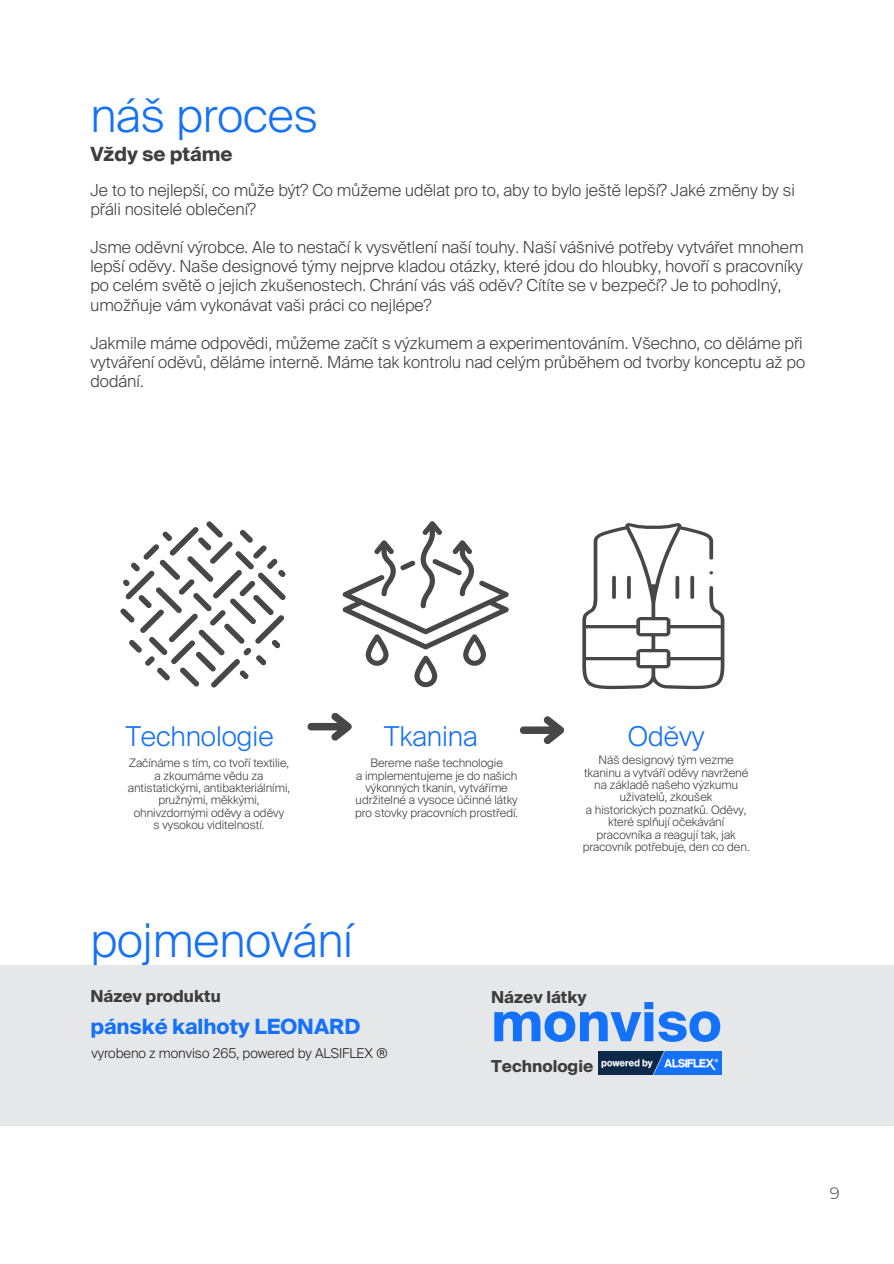
<style>
.page{position:relative;width:894px;height:1264px;background:#fff}
.page>*{position:absolute;margin:0;border:0;box-sizing:border-box;transform-origin:0 0}
.t1{font:700 54px "Suisse Intl";color:#1471f9}
.t2{font:300 46.5px "Suisse Intl";color:#1471f9}
.t3{font:300 27.3px "Suisse Intl";color:#1471f9}
.t4{font:700 21px "Suisse Intl";color:#1471f9}
.t5{font:700 19.5px "Suisse Intl";color:#3f3e3f}
.t6{font:300 16.5px/19.2px "Suisse Intl";color:#3f3e3f}
.t7{font:700 16.5px "Suisse Intl";color:#3f3e3f}
.t8{font:300 16.5px "Montserrat";color:#3f3e3f}
.t9{font:300 13.5px "Suisse Intl";color:#231f20}
.t10{font:300 11.7px/12.3px "Suisse Intl";color:#3f3e3f;text-align:center}
</style>
<div class="page">
<svg style="left:120px;top:521px;width:166px;height:166px"></svg>
<svg style="left:307px;top:713px;width:44px;height:27px"></svg>
<svg style="left:342px;top:521px;width:166px;height:166px"></svg>
<svg style="left:519px;top:716px;width:45px;height:28px"></svg>
<div style="left:0;top:965px;width:893px;height:160px;background:#e6e7e8"></div>
<svg style="left:582px;top:523px;width:142px;height:166px"></svg>
<img style="left:598px;top:1051px;width:123px;height:23px">
<h2 class="t2" style="left:90px;top:96px;width:229px">náš proces</h2>
<h2 class="t5" style="left:90px;top:146px;width:144px">Vždy se ptáme</h2>
<p class="t6" style="left:90px;top:182px;width:706px">Je to to nejlepší, co může být? Co můžeme udělat pro to, aby to bylo ještě lepší? Jaké změny by si přáli nositelé oblečení?</p>
<h2 class="t6" style="left:90px;top:239px;width:714px">Jsme oděvní výrobce. Ale to nestačí k vysvětlení naší touhy. Naší vášnivé potřeby vytvářet mnohem lepší oděvy. Naše designové týmy nejprve kladou otázky, které jdou do hloubky, hovoří s pracovníky po celém světě o jejich zkušenostech. Chrání vás váš oděv? Cítíte se v bezpečí? Je to pohodlný, umožňuje vám vykonávat vaši práci co nejlépe?</h2>
<p class="t6" style="left:90px;top:335px;width:716px">Jakmile máme odpovědi, můžeme začít s výzkumem a experimentováním. Všechno, co děláme při vytváření oděvů, děláme interně. Máme tak kontrolu nad celým průběhem od tvorby konceptu až po dodání.</p>
<h6 class="t3" style="left:126px;top:725px;width:149px">Technologie</h6>
<h6 class="t3" style="left:384px;top:725px;width:95px">Tkanina</h6>
<h6 class="t3" style="left:627px;top:725px;width:78px">Oděvy</h6>
<p class="t10" style="left:128px;top:757px;width:163px">Začínáme s tím, co tvoří textilie, a zkoumáme vědu za antistatickými, antibakteriálními, pružnými, měkkými, ohnivzdornými oděvy a oděvy</p>
<h2 class="t10" style="left:153px;top:819px;width:112px">s vysokou viditelností.</h2>
<p class="t10" style="left:370px;top:757px;width:134px">Bereme naše technologie</p>
<p class="t10" style="left:355px;top:770px;width:164px">a implementujeme je do našich výkonných tkanin, vytváříme udržitelné a vysoce účinné látky pro stovky pracovních prostředí.</p>
<p class="t2" style="left:90px;top:921px;width:264px">pojmenování</p>
<h1 class="t10" style="left:584px;top:755px;width:166px">Náš designový tým vezme tkaninu a vytváří oděvy navržené na základě našeho výzkumu uživatelů, zkoušek</h1>
<h5 class="t10" style="left:582px;top:804px;width:168px">a historických poznatků. Oděvy, které splňují očekávání pracovníka a reagují tak, jak pracovník potřebuje, den co den.</h5>
<p class="t7" style="left:90px;top:989px;width:132px">Název produktu</p>
<p class="t4" style="left:90px;top:1017px;width:271px">pánské kalhoty LEONARD</p>
<h5 class="t9" style="left:91px;top:1047px;width:297px">vyrobeno z monviso 265, powered by ALSIFLEX ®</h5>
<h3 class="t7" style="left:491px;top:990px;width:97px">Název látky</h3>
<h3 class="t1" style="left:491px;top:999px;width:232px">monviso</h3>
<h3 class="t7" style="left:491px;top:1058px;width:104px">Technologie</h3>
<p class="t8" style="left:829px;top:1183px;width:11px">9</p>
</div>
